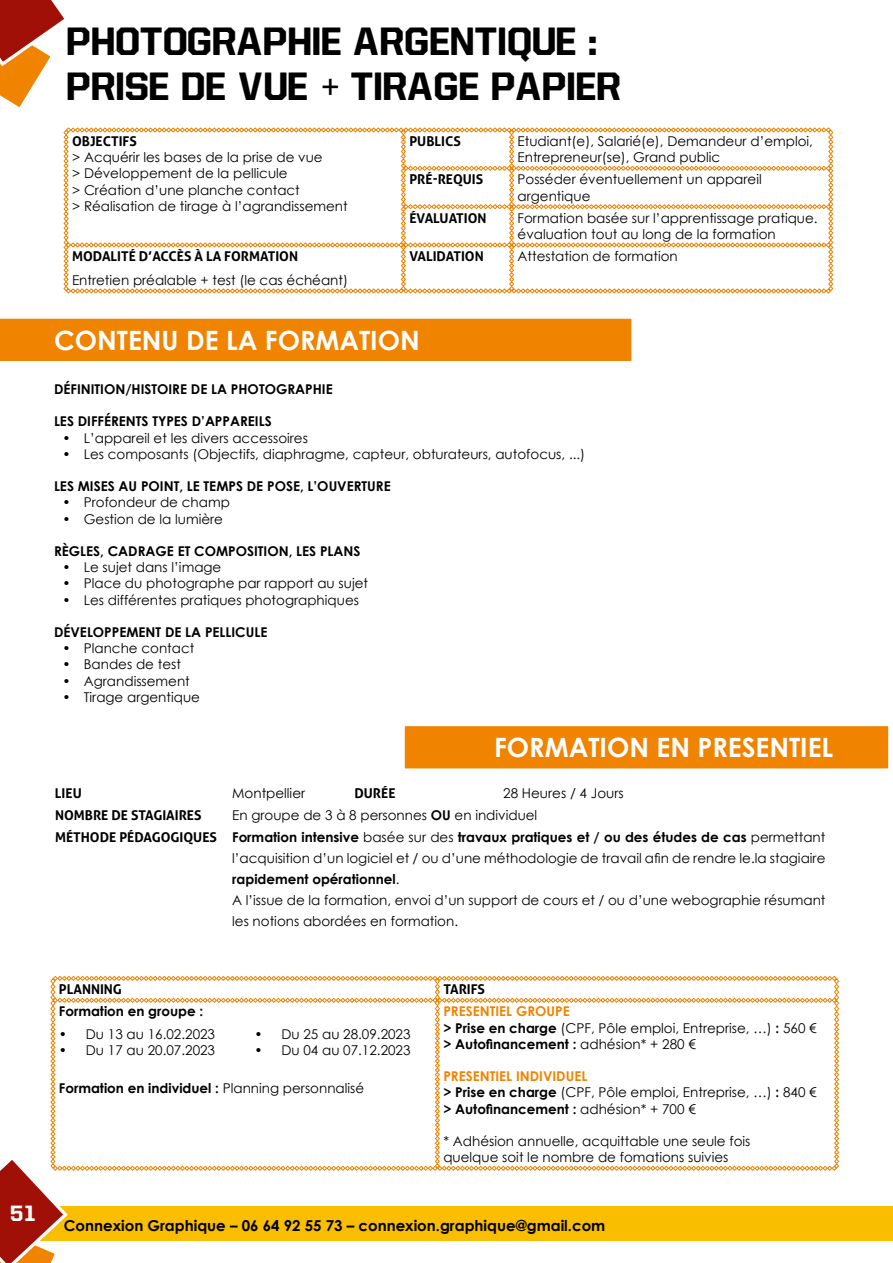
<style>
.page{position:relative;width:893px;height:1263px;background:#fff}
.page>*{position:absolute;margin:0;border:0;box-sizing:border-box;transform-origin:0 0}
.t1{font:37.5px/45px "Allstar 4";color:#000}
.t2{font:700 26.55px "Century Gothic";color:#fff}
.t3{font:21px "Allstar 4";color:#fff}
.t4{font:700 15px "Century Gothic";color:#000}
.t5{font:13.5px/16.2px "Century Gothic";color:#000}
.t6{font:700 13.5px "Century Gothic";color:#000}
.t7{font:700 13.5px "Aller";color:#000}
.s1{font-weight:700}
.s2{font-family:"Aller"}
.s3{font-weight:400}
.s4{font-weight:700;color:#f08300}
</style>
<div class="page">
<div style="left:0;top:1206px;width:893px;height:34px;background:#f9be00"></div>
<svg style="left:0;top:0;width:64px;height:107px"></svg>
<svg style="left:64px;top:127px;width:769px;height:166px"></svg>
<div style="left:0;top:318px;width:632px;height:43px;background:#f08300"></div>
<div style="left:403px;top:725px;width:487px;height:45px;background:#f08300"></div>
<div style="left:402px;top:723px;width:489px;height:48px;border:3px solid #fff"></div>
<svg style="left:0;top:976px;width:839px;height:287px"></svg>
<h1 class="t1" style="left:68px;top:20px;width:556px">PHOTOGRAPHIE ARGENTIQUE :<br>PRISE DE VUE + TIRAGE PAPIER</h1>
<p class="t7" style="left:72px;top:133px;width:66px">OBJECTIFS</p>
<p class="t5" style="left:72px;top:149px;width:277px">&gt; Acquérir les bases de la prise de vue<br>&gt; Développement de la pellicule<br>&gt; Création d’une planche contact<br>&gt; Réalisation de tirage à l’agrandissement</p>
<p class="t7" style="left:409px;top:133px;width:53px">PUBLICS</p>
<p class="t5" style="left:518px;top:133px;width:297px">Etudiant(e), Salarié(e), Demandeur d’emploi,<br>Entrepreneur(se), Grand public</p>
<p class="t7" style="left:409px;top:171px;width:75px">PRÉ-REQUIS</p>
<p class="t5" style="left:518px;top:171px;width:246px">Posséder éventuellement un appareil argentique</p>
<p class="t7" style="left:409px;top:209px;width:79px">ÉVALUATION</p>
<p class="t5" style="left:518px;top:210px;width:302px">Formation basée sur l’apprentissage pratique. évaluation tout au long de la formation</p>
<p class="t7" style="left:72px;top:248px;width:228px">MODALITÉ D’ACCÈS À LA FORMATION</p>
<p class="t5" style="left:72px;top:272px;width:278px">Entretien préalable + test (le cas échéant)</p>
<p class="t7" style="left:409px;top:248px;width:76px">VALIDATION</p>
<p class="t5" style="left:518px;top:248px;width:162px">Attestation de formation</p>
<h2 class="t2" style="left:54px;top:320px;width:367px">CONTENU DE LA FORMATION</h2>
<p class="t6" style="left:54px;top:379px;width:280px">DÉFINITION/HISTOIRE DE LA PHOTOGRAPHIE</p>
<p class="t6" style="left:54px;top:411px;width:219px">LES DIFFÉRENTS TYPES D’APPAREILS</p>
<p class="t5" style="left:63px;top:429px;width:247px">• L’appareil et les divers accessoires</p>
<p class="t5" style="left:63px;top:446px;width:524px">• Les composants (Objectifs, diaphragme, capteur, obturateurs, autofocus, ...)</p>
<p class="t6" style="left:54px;top:476px;width:338px">LES MISES AU POINT, LE TEMPS DE POSE, L’OUVERTURE</p>
<p class="t5" style="left:63px;top:494px;width:169px">• Profondeur de champ</p>
<p class="t5" style="left:63px;top:510px;width:162px">• Gestion de la lumière</p>
<p class="t6" style="left:54px;top:541px;width:308px">RÈGLES, CADRAGE ET COMPOSITION, LES PLANS</p>
<p class="t5" style="left:63px;top:559px;width:160px">• Le sujet dans l’image</p>
<p class="t5" style="left:63px;top:575px;width:307px">• Place du photographe par rapport au sujet</p>
<p class="t5" style="left:63px;top:591px;width:298px">• Les différentes pratiques photographiques</p>
<p class="t6" style="left:54px;top:622px;width:215px">DÉVELOPPEMENT DE LA PELLICULE</p>
<p class="t5" style="left:63px;top:640px;width:133px">• Planche contact</p>
<p class="t5" style="left:63px;top:656px;width:120px">• Bandes de test</p>
<p class="t5" style="left:63px;top:672px;width:129px">• Agrandissement</p>
<p class="t5" style="left:63px;top:689px;width:139px">• Tirage argentique</p>
<h2 class="t2" style="left:494px;top:727px;width:341px">FORMATION EN PRESENTIEL</h2>
<p class="t7" style="left:55px;top:785px;width:28px">LIEU</p>
<p class="t5" style="left:232px;top:785px;width:74px">Montpellier</p>
<p class="t7" style="left:354px;top:785px;width:43px">DURÉE</p>
<p class="t5" style="left:503px;top:785px;width:122px">28 Heures / 4 Jours</p>
<p class="t7" style="left:55px;top:807px;width:148px">NOMBRE DE STAGIAIRES</p>
<p class="t5" style="left:232px;top:807px;width:307px">En groupe de 3 à 8 personnes <span class="s1">OU</span> en individuel</p>
<p class="t6" style="left:55px;top:827px;width:772px"><span class="s2">MÉTHODE PÉDAGOGIQUES</span> Formation intensive <span class="s3">basée sur des</span> travaux pratiques et / ou des études de cas <span class="s3">permettant</span></p>
<p class="t5" style="left:232px;top:850px;width:595px">l’acquisition d’un logiciel et / ou d’une méthodologie de travail afin de rendre le.la stagiaire</p>
<p class="t6" style="left:232px;top:869px;width:169px">rapidement opérationnel<span class="s3">.</span></p>
<p class="t5" style="left:232px;top:892px;width:595px">A l’issue de la formation, envoi d’un support de cours et / ou d’une webographie résumant</p>
<p class="t5" style="left:232px;top:913px;width:227px">les notions abordées en formation.</p>
<h3 class="t3" style="left:11px;top:1204px;width:27px">51</h3>
<p class="t7" style="left:59px;top:981px;width:65px">PLANNING</p>
<p class="t7" style="left:443px;top:981px;width:43px">TARIFS</p>
<p class="t6" style="left:59px;top:1001px;width:146px">Formation en groupe :</p>
<p class="t5" style="left:443px;top:1003px;width:375px"><span class="s4">PRESENTIEL GROUPE<br></span><span class="s1">&gt; Prise en charge</span> (CPF, Pôle emploi, Entreprise, …) <span class="s1">:</span> 560 € <span class="s1">&gt; Autofinancement :</span> adhésion* + 280 €</p>
<p class="t5" style="left:443px;top:1068px;width:375px"><span class="s4">PRESENTIEL INDIVIDUEL<br></span><span class="s1">&gt; Prise en charge</span> (CPF, Pôle emploi, Entreprise, …) <span class="s1">:</span> 840 € <span class="s1">&gt; Autofinancement :</span> adhésion* + 700 €</p>
<p class="t5" style="left:443px;top:1133px;width:309px">* Adhésion annuelle, acquittable une seule fois quelque soit le nombre de fomations suivies</p>
<p class="t5" style="left:254px;top:1025px;width:158px">• Du 25 au 28.09.2023</p>
<p class="t5" style="left:254px;top:1041px;width:158px">• Du 04 au 07.12.2023</p>
<p class="t6" style="left:59px;top:1078px;width:307px">Formation en individuel : <span class="s3">Planning personnalisé</span></p>
<p class="t5" style="left:59px;top:1025px;width:158px">• Du 13 au 16.02.2023</p>
<p class="t5" style="left:59px;top:1041px;width:158px">• Du 17 au 20.07.2023</p>
<p class="t4" style="left:64px;top:1214px;width:543px">Connexion Graphique – 06 64 92 55 73 – connexion.graphique@gmail.com</p>
</div>
